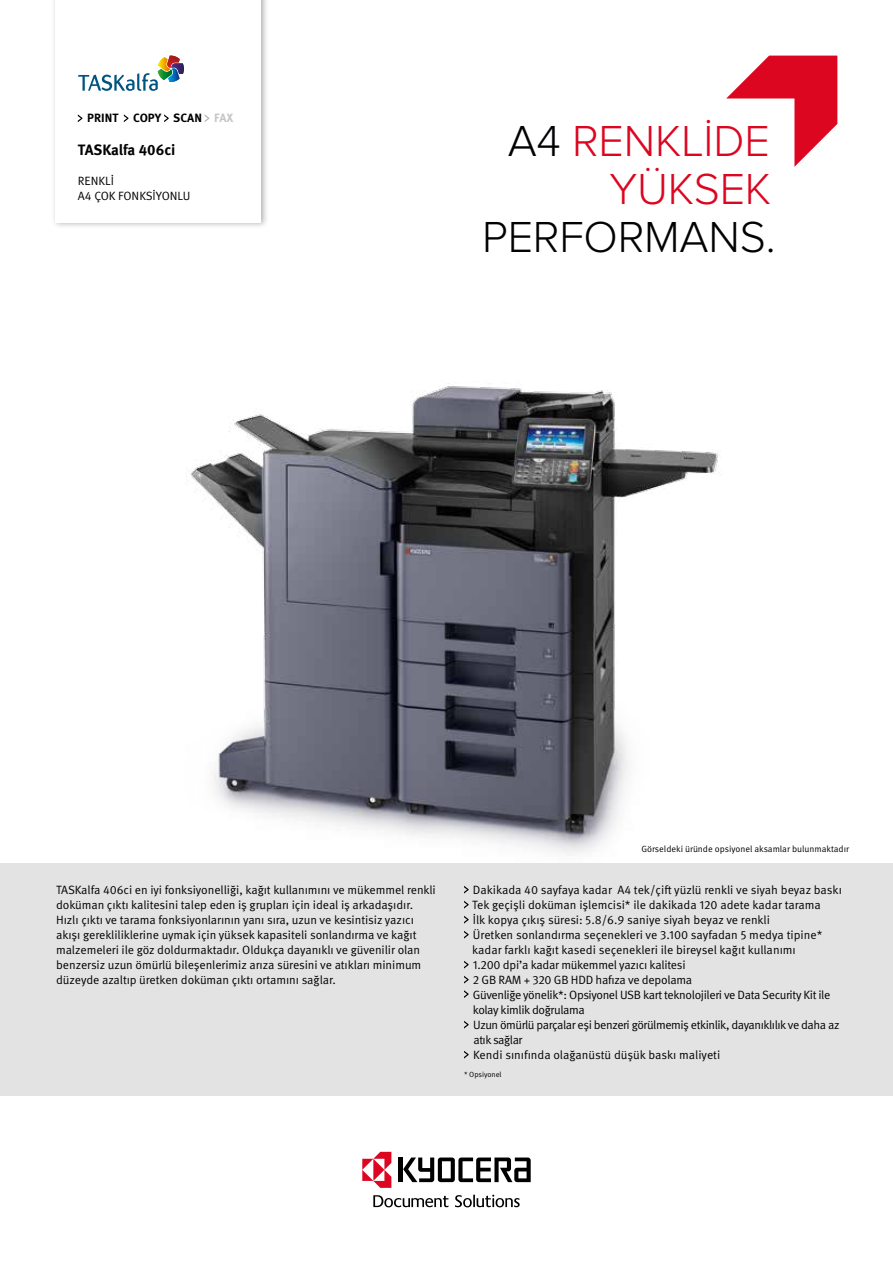
<style>
.page{position:relative;width:893px;height:1263px;background:#fff}
.page>*{position:absolute;margin:0;border:0;box-sizing:border-box;transform-origin:0 0}
.t1{font:300 45px/48px "Proxima Nova";letter-spacing:-.005em;color:#dc0621;text-align:right}
.t2{font:300 45px "Proxima Nova";letter-spacing:-.005em;color:#020103}
.t3{font:700 15px "Meta Pro";letter-spacing:-.01em;color:#000}
.t4{font:12px/15px "Meta Pro Norm";letter-spacing:-.01em;color:#000}
.t5{font:700 12px "Meta Pro";color:#000}
.t6{font:9px "Meta Pro Norm";color:#000}
.t7{font:7.5px "Meta Pro Norm";letter-spacing:-.005em;color:#000}
.s1{color:#c5c6c6}
.s2{color:#020103}
</style>
<div class="page">
<img style="left:186px;top:383px;width:532px;height:472px">
<div style="left:0;top:863px;width:893px;height:233px;background:#e3e3e3"></div>
<div style="left:51px;top:0;width:217px;height:229px;background:#000;opacity:.3"></div>
<div style="left:56px;top:0;width:205px;height:223px;background:#fff"></div>
<hr style="left:399px;top:1157px;width:4px;height:25px;background:#000">
<svg style="left:403px;top:1157px;width:128px;height:25px"></svg>
<svg style="left:362px;top:1152px;width:29px;height:36px"></svg>
<svg style="left:455px;top:1195px;width:65px;height:12px"></svg>
<svg style="left:373px;top:1195px;width:75px;height:12px"></svg>
<svg style="left:78px;top:56px;width:106px;height:35px"></svg>
<svg style="left:726px;top:56px;width:111px;height:111px"></svg>
<svg style="left:464px;top:886px;width:5px;height:7px"></svg>
<svg style="left:464px;top:901px;width:5px;height:7px"></svg>
<svg style="left:464px;top:916px;width:5px;height:7px"></svg>
<svg style="left:464px;top:931px;width:5px;height:7px"></svg>
<svg style="left:464px;top:961px;width:5px;height:7px"></svg>
<svg style="left:464px;top:976px;width:5px;height:7px"></svg>
<svg style="left:464px;top:990px;width:5px;height:8px"></svg>
<svg style="left:464px;top:1021px;width:5px;height:7px"></svg>
<svg style="left:464px;top:1051px;width:5px;height:7px"></svg>
<svg style="left:78px;top:114px;width:4px;height:8px"></svg>
<svg style="left:124px;top:114px;width:4px;height:8px"></svg>
<svg style="left:164px;top:114px;width:5px;height:8px"></svg>
<svg style="left:205px;top:115px;width:4px;height:7px"></svg>
<p class="t5" style="left:87px;top:109px;width:148px">PRINT COPY SCAN <span class="s1">FAX</span></p>
<p class="t3" style="left:78px;top:138px;width:99px">TASKalfa 406ci</p>
<p class="t4" style="left:78px;top:173px;width:114px">RENKLİ<br>A4 ÇOK FONKSİYONLU</p>
<h1 class="t1" style="left:508px;top:118px;width:265px"><span class="s2">A4</span> RENKLİDE<br>YÜKSEK</h1>
<h1 class="t2" style="left:482px;top:211px;width:295px">PERFORMANS.</h1>
<p class="t6" style="left:641px;top:842px;width:209px">Görseldeki üründe opsiyonel aksamlar bulunmaktadır</p>
<p class="t4" style="left:56px;top:881px;width:381px">TASKalfa 406ci en iyi fonksiyonelliği, kağıt kullanımını ve mükemmel renkli doküman çıktı kalitesini talep eden iş grupları için ideal iş arkadaşıdır.<br>Hızlı çıktı ve tarama fonksiyonlarının yanı sıra, uzun ve kesintisiz yazıcı akışı gerekliliklerine uymak için yüksek kapasiteli sonlandırma ve kağıt malzemeleri ile göz doldurmaktadır. Oldukça dayanıklı ve güvenilir olan benzersiz uzun ömürlü bileşenlerimiz arıza süresini ve atıkları minimum düzeyde azaltıp üretken doküman çıktı ortamını sağlar.</p>
<p class="t4" style="left:472px;top:881px;width:371px">Dakikada 40 sayfaya kadar A4 tek/çift yüzlü renkli ve siyah beyaz baskı Tek geçişli doküman işlemcisi* ile dakikada 120 adete kadar tarama<br>İlk kopya çıkış süresi: 5.8/6.9 saniye siyah beyaz ve renkli<br>Üretken sonlandırma seçenekleri ve 3.100 sayfadan 5 medya tipine* kadar farklı kağıt kasedi seçenekleri ile bireysel kağıt kullanımı<br>1.200 dpi’a kadar mükemmel yazıcı kalitesi<br>2 GB RAM + 320 GB HDD hafıza ve depolama<br>Güvenliğe yönelik*: Opsiyonel USB kart teknolojileri ve Data Security Kit ile kolay kimlik doğrulama<br>Uzun ömürlü parçalar eşi benzeri görülmemiş etkinlik, dayanıklılık ve daha az atık sağlar<br>Kendi sınıfında olağanüstü düşük baskı maliyeti</p>
<p class="t7" style="left:464px;top:1068px;width:39px">* Opsiyonel</p>
</div>
